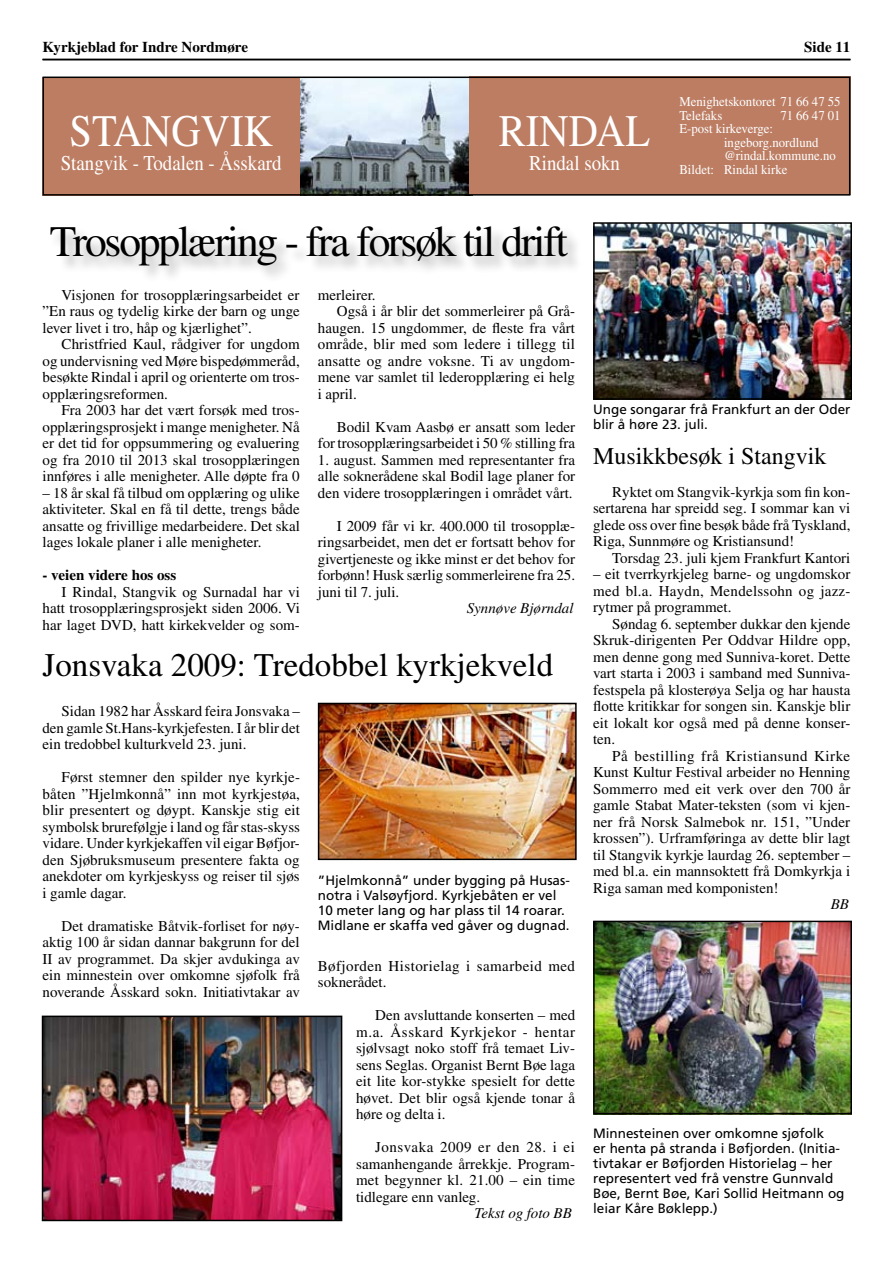
<style>
.page{position:relative;width:893px;height:1263px;background:#fff}
.page>*{position:absolute;margin:0;border:0;box-sizing:border-box;transform-origin:0 0}
.t1{font:45px "Times";color:#fff;scale:.9 1}
.t2{font:43.5px "Times";letter-spacing:-.05em;color:#000}
.t3{font:33px "Times";color:#000}
.t4{font:24px "Times";color:#000}
.t5{font:21px "Times";color:#fff;scale:.9 1}
.t6{font:15px/16.5px "Times";color:#000;text-align:justify}
.t7{font:700 15px "Times";color:#000}
.t8{font:15px/16.5px "Times";letter-spacing:.03em;color:#000}
.t9{font:italic 15px "Times";color:#000}
.t10{font:13.5px/15px "Frutiger";color:#000}
.t11{font:13.5px/13.5px "Times";color:#fff;scale:.95 1}
</style>
<div class="page">
<img style="left:300px;top:80px;width:169px;height:113px">
<div style="left:469px;top:77px;width:381px;height:118px;background:#bc7d63"></div>
<hr style="left:43px;top:59px;width:807px;height:1px;background:#000">
<div style="left:43px;top:77px;width:257px;height:118px;background:#bc7d63"></div>
<div style="left:43px;top:77px;width:807px;height:119px;border:2px solid #000"></div>
<div style="left:50px;top:226px;width:594px;height:95px;background:#000;opacity:.3"></div>
<img style="left:321px;top:706px;width:253px;height:151px">
<div style="left:318px;top:703px;width:259px;height:157px;border:2px solid #000"></div>
<img style="left:596px;top:924px;width:253px;height:187px">
<div style="left:593px;top:921px;width:259px;height:193px;border:2px solid #000"></div>
<img style="left:596px;top:225px;width:253px;height:172px">
<div style="left:593px;top:222px;width:259px;height:178px;border:2px solid #000"></div>
<img style="left:45px;top:1018px;width:294px;height:200px">
<div style="left:42px;top:1015px;width:300px;height:206px;border:2px solid #000"></div>
<p class="t7" style="left:43px;top:38px;width:207px">Kyrkjeblad for Indre Nordmøre</p>
<p class="t7" style="left:804px;top:38px;width:48px">Side 11</p>
<h1 class="t1" style="left:70px;top:105px;width:227px">STANGVIK</h1>
<h3 class="t5" style="left:61px;top:151px;width:247px">Stangvik - Todalen - Åsskard</h3>
<h1 class="t1" style="left:499px;top:105px;width:170px">RINDAL</h1>
<h3 class="t5" style="left:529px;top:151px;width:102px">Rindal sokn</h3>
<p class="t11" style="left:679px;top:95px;width:171px">Menighetskontoret 71 66 47 55<br>Telefaks</p>
<p class="t11" style="left:780px;top:108px;width:65px">71 66 47 01</p>
<p class="t11" style="left:679px;top:122px;width:100px">E-post kirkeverge:</p>
<p class="t11" style="left:724px;top:135px;width:101px">ingeborg.nordlund</p>
<p class="t11" style="left:724px;top:149px;width:119px">@rindal.kommune.no</p>
<p class="t11" style="left:679px;top:162px;width:115px">Bildet: Rindal kirke</p>
<h2 class="t2" style="left:50px;top:217px;width:519px">Trosopplæring - fra forsøk til drift</h2>
<p class="t6" style="left:318px;top:286px;width:59px">merleirer.</p>
<p class="t6" style="left:337px;top:303px;width:240px">Også i år blir det sommerleirer på Grå-</p>
<p class="t6" style="left:318px;top:319px;width:259px">haugen. 15 ungdommer, de fleste fra vårt</p>
<p class="t6" style="left:318px;top:336px;width:259px">område, blir med som ledere i tillegg til</p>
<p class="t6" style="left:318px;top:352px;width:259px">ansatte og andre voksne. Ti av ungdom-</p>
<p class="t6" style="left:318px;top:369px;width:259px">mene var samlet til lederopplæring ei helg</p>
<p class="t6" style="left:318px;top:385px;width:40px">i april.</p>
<p class="t6" style="left:318px;top:418px;width:259px;text-align:right">Bodil Kvam Aasbø er ansatt som leder for trosopplæringsarbeidet i 50 % stilling fra</p>
<p class="t6" style="left:318px;top:451px;width:259px">1. august. Sammen med representanter fra alle soknerådene skal Bodil lage planer for den videre trosopplæringen i området vårt.</p>
<p class="t6" style="left:318px;top:517px;width:259px;text-indent:19px">I 2009 får vi kr. 400.000 til trosopplæ&shy;ringsarbeidet, men det er fortsatt behov for givertjeneste og ikke minst er det behov for forbønn! Husk særlig sommerleirene fra 25. juni til 7. juli.</p>
<p class="t9" style="left:467px;top:600px;width:108px">Synnøve Bjørndal</p>
<p class="t6" style="left:43px;top:286px;width:259px;text-indent:19px">Visjonen for trosopplæringsarbeidet er ”En raus og tydelig kirke der barn og unge lever livet i tro, håp og kjærlighet”.</p>
<p class="t6" style="left:43px;top:336px;width:259px;text-indent:19px">Christfried Kaul, rådgiver for ungdom og undervisning ved Møre bispedømmeråd, besøkte Rindal i april og orienterte om tros&shy;opplæringsreformen.</p>
<p class="t6" style="left:43px;top:402px;width:259px;text-indent:19px">Fra 2003 har det vært forsøk med tros&shy;opplæringsprosjekt i mange menigheter. Nå er det tid for oppsummering og evaluering og fra 2010 til 2013 skal trosopplæringen innføres i alle menigheter. Alle døpte fra 0</p>
<p class="t6" style="left:43px;top:484px;width:259px">– 18 år skal få tilbud om opplæring og ulike aktiviteter. Skal en få til dette, trengs både ansatte og frivillige medarbeidere. Det skal lages lokale planer i alle menigheter.</p>
<p class="t7" style="left:43px;top:566px;width:135px">- veien videre hos oss</p>
<p class="t6" style="left:43px;top:583px;width:259px;text-indent:19px">I Rindal, Stangvik og Surnadal har vi hatt trosopplæringsprosjekt siden 2006. Vi har laget DVD, hatt kirkekvelder og som-</p>
<h3 class="t3" style="left:43px;top:647px;width:512px">Jonsvaka 2009: Tredobbel kyrkjekveld</h3>
<p class="t6" style="left:43px;top:703px;width:259px;text-indent:19px">Sidan 1982 har Åsskard feira Jonsvaka – den gamle St.Hans-kyrkjefesten. I år blir det ein tredobbel kulturkveld 23. juni.</p>
<p class="t6" style="left:43px;top:769px;width:259px;text-indent:19px">Først stemner den spilder nye kyrkje&shy;båten ”Hjelmkonnå” inn mot kyrkjestøa, blir presentert og døypt. Kanskje stig eit symbolsk brurefølgje i land og får stas-skyss vidare. Under kyrkjekaffen vil eigar Bøfjor&shy;den Sjøbruksmuseum presentere fakta og anekdoter om kyrkjeskyss og reiser til sjøs i gamle dagar.</p>
<p class="t6" style="left:43px;top:917px;width:259px;text-indent:19px">Det dramatiske Båtvik-forliset for nøy&shy;aktig 100 år sidan dannar bakgrunn for del II av programmet. Da skjer avdukinga av ein minnestein over omkomne sjøfolk frå noverande Åsskard sokn. Initiativtakar av</p>
<p class="t10" style="left:318px;top:872px;width:254px">”Hjelmkonnå” under bygging på Husas&shy;notra i Valsøyfjord. Kyrkjebåten er vel 10 meter lang og har plass til 14 roarar.<br>Midlane er skaffa ved gåver og dugnad.</p>
<p class="t8" style="left:318px;top:957px;width:259px">Bøfjorden Historielag i samarbeid med soknerådet.</p>
<p class="t6" style="left:356px;top:1007px;width:221px;text-indent:19px">Den avsluttande konserten – med m.a. Åsskard Kyrkjekor - hentar sjølvsagt noko stoff frå temaet Liv&shy;sens Seglas. Organist Bernt Bøe laga eit lite kor-stykke spesielt for dette høvet. Det blir også kjende tonar å høre og delta i.</p>
<p class="t6" style="left:356px;top:1139px;width:221px;text-indent:19px">Jonsvaka 2009 er den 28. i ei samanhengande årrekkje. Program&shy;met begynner kl. 21.00 – ein time tidlegare enn vanleg.</p>
<p class="t9" style="left:474px;top:1205px;width:99px">Tekst og foto BB</p>
<p class="t10" style="left:593px;top:402px;width:259px">Unge songarar frå Frankfurt an der Oder blir å høre 23. juli.</p>
<h3 class="t4" style="left:593px;top:442px;width:235px">Musikkbesøk i Stangvik</h3>
<p class="t6" style="left:593px;top:483px;width:259px;text-indent:19px">Ryktet om Stangvik-kyrkja som fin kon&shy;sertarena har spreidd seg. I sommar kan vi glede oss over fine besøk både frå Tyskland, Riga, Sunnmøre og Kristiansund!</p>
<p class="t6" style="left:612px;top:549px;width:240px">Torsdag 23. juli kjem Frankfurt Kantori</p>
<p class="t6" style="left:593px;top:566px;width:259px">– eit tverrkyrkjeleg barne- og ungdomskor med bl.a. Haydn, Mendelssohn og jazz&shy;rytmer på programmet.</p>
<p class="t6" style="left:593px;top:615px;width:259px;text-indent:19px">Søndag 6. september dukkar den kjende Skruk-dirigenten Per Oddvar Hildre opp, men denne gong med Sunniva-koret. Dette vart starta i 2003 i samband med Sunniva&shy;festspela på klosterøya Selja og har hausta flotte kritikkar for songen sin. Kanskje blir eit lokalt kor også med på denne konser&shy;ten.</p>
<p class="t6" style="left:593px;top:747px;width:259px;text-indent:19px">På bestilling frå Kristiansund Kirke Kunst Kultur Festival arbeider no Henning Sommerro med eit verk over den 700 år gamle Stabat Mater-teksten (som vi kjen&shy;ner frå Norsk Salmebok nr. 151, ”Under krossen”). Urframføringa av dette blir lagt til Stangvik kyrkje laurdag 26. september – med bl.a. ein mannsoktett frå Domkyrkja i Riga saman med komponisten!</p>
<p class="t9" style="left:831px;top:896px;width:20px">BB</p>
<p class="t10" style="left:593px;top:1126px;width:253px">Minnesteinen over omkomne sjøfolk<br>er henta på stranda i Bøfjorden. (Initia&shy;tivtakar er Bøfjorden Historielag – her representert ved frå venstre Gunnvald Bøe, Bernt Bøe, Kari Sollid Heitmann og leiar Kåre Bøklepp.)</p>
</div>
